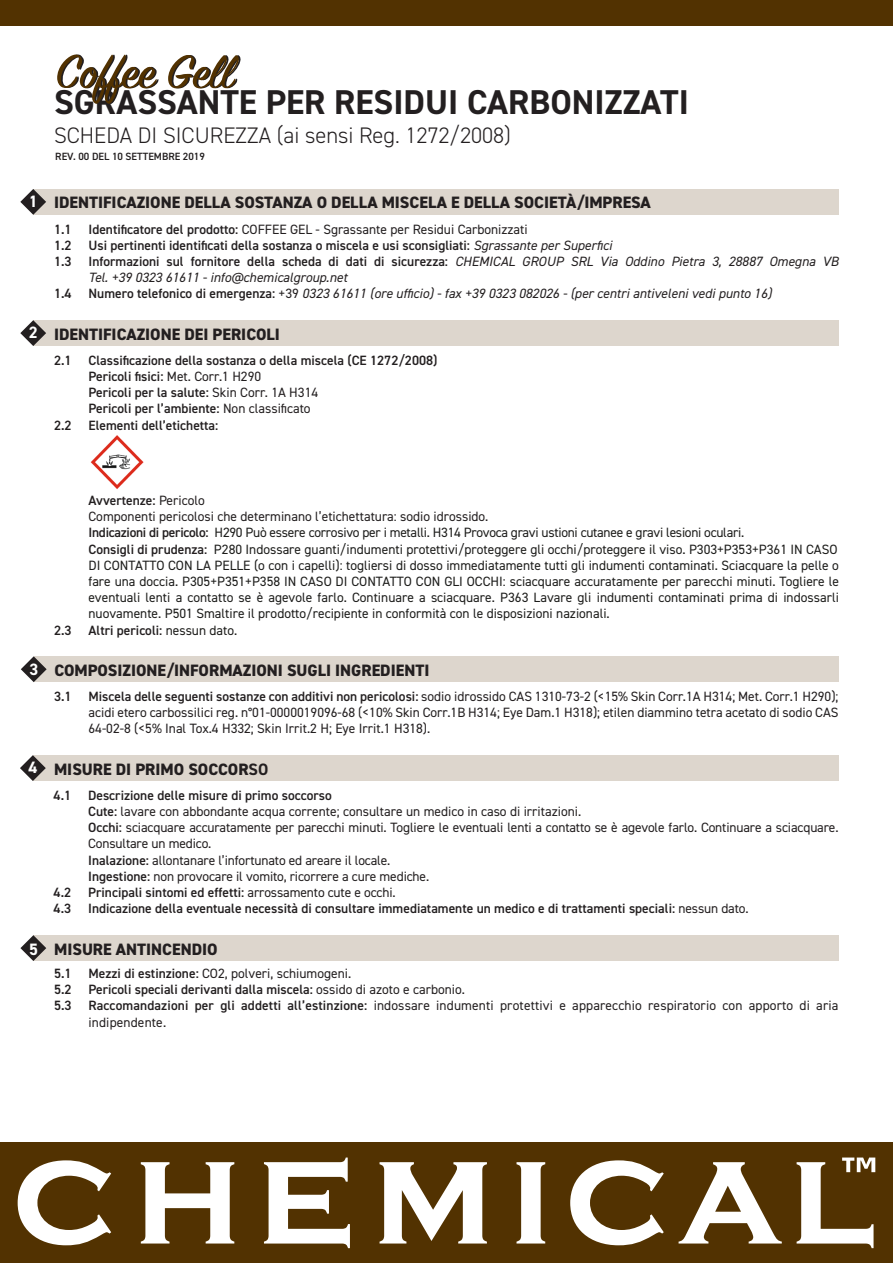
<style>
.page{position:relative;width:893px;height:1263px;background:#fff}
.page>*{position:absolute;margin:0;border:0;box-sizing:border-box;transform-origin:0 0}
.t1{font:52.2px "Sign Painter House Script";color:#523201}
.t2{font:700 34.5px "DIN2014";color:#231f20}
.t3{font:300 22.5px "DIN2014";color:#231f20}
.t4{font:800 16.5px "DIN2014";color:#231f20}
.t5{font:700 16.5px "DIN2014";color:#fff}
.t6{font:13.5px/16.2px "DIN2014";color:#231f20}
.t7{font:600 13.5px "DIN2014";color:#231f20}
.t8{font:13.5px/16.2px "DIN2014";color:#1d1d1b;text-align:justify}
.t9{font:italic 13.5px/16.2px "DIN2014";color:#231f20}
.t10{font:13.5px "DIN2014";letter-spacing:-.02em;color:#1d1d1b}
.t11{font:600 10.5px "DIN2014";color:#231f20}
.s1{font-weight:600}
.s2{font-weight:400;font-style:italic}
.s3{font-weight:600;font-style:normal}
.s4{font-style:normal}
.s5{font-weight:400}
.s6{font-weight:600;color:#231f20}
.s7{font-weight:400;color:#1d1d1b}
.s8{font-weight:700}
</style>
<div class="page">
<div style="left:33px;top:320px;width:806px;height:26px;background:#ddd6cd"></div>
<div style="left:34px;top:656px;width:805px;height:26px;background:#ddd6cd"></div>
<div style="left:33px;top:755px;width:805px;height:26px;background:#ddd6cd"></div>
<div style="left:33px;top:935px;width:806px;height:26px;background:#ddd6cd"></div>
<div style="left:33px;top:189px;width:806px;height:26px;background:#ddd6cd"></div>
<div style="left:0;top:1143px;width:893px;height:120px;background:#523201"></div>
<svg style="left:873px;top:1157px;width:2px;height:15px"></svg>
<svg style="left:18px;top:1157px;width:855px;height:91px"></svg>
<svg style="left:20px;top:189px;width:26px;height:26px"></svg>
<div style="left:0;top:0;width:893px;height:26px;background:#523201"></div>
<svg style="left:20px;top:320px;width:26px;height:26px"></svg>
<svg style="left:21px;top:656px;width:26px;height:26px"></svg>
<svg style="left:20px;top:755px;width:26px;height:26px"></svg>
<svg style="left:20px;top:935px;width:26px;height:26px"></svg>
<img style="left:90px;top:435px;width:54px;height:54px">
<p class="t5" style="left:29px;top:191px;width:10px">1</p>
<p class="t5" style="left:29px;top:322px;width:10px">2</p>
<p class="t1" style="left:55px;top:40px;width:179px">Coffee Gell</p>
<p class="t2" style="left:54px;top:80px;width:636px">SGRASSANTE PER RESIDUI CARBONIZZATI</p>
<p class="t3" style="left:54px;top:122px;width:458px">SCHEDA DI SICUREZZA (ai sensi Reg. 1272/2008)</p>
<p class="t11" style="left:55px;top:150px;width:151px">REV. 00 DEL 10 SETTEMBRE 2019</p>
<p class="t4" style="left:54px;top:192px;width:598px">IDENTIFICAZIONE DELLA SOSTANZA O DELLA MISCELA E DELLA SOCIETÀ/IMPRESA</p>
<p class="t7" style="left:54px;top:220px;width:19px">1.1</p>
<p class="t6" style="left:89px;top:221px;width:441px"><span class="s1">Identificatore del prodotto:</span> COFFEE GEL - Sgrassante per Residui Carbonizzati</p>
<p class="t7" style="left:54px;top:236px;width:19px">1.2</p>
<p class="t7" style="left:89px;top:236px;width:525px">Usi pertinenti identificati della sostanza o miscela e usi sconsigliati: <span class="s2">Sgrassante per Superfici</span></p>
<p class="t7" style="left:54px;top:252px;width:19px">1.3</p>
<p class="t9" style="left:89px;top:253px;width:751px"><span class="s3">Informazioni sul fornitore della scheda di dati di sicurezza:</span> CHEMICAL GROUP SRL Via Oddino Pietra 3, 28887 Omegna VB<br>Tel. +39 0323 61611 - info@chemicalgroup.net</p>
<p class="t7" style="left:54px;top:285px;width:19px">1.4</p>
<p class="t9" style="left:89px;top:285px;width:685px"><span class="s3">Numero telefonico di emergenza:</span> <span class="s4">+39</span> 0323 61611 (ore ufficio) - fax +39 0323 082026 - (per centri antiveleni vedi punto 16)</p>
<p class="t4" style="left:54px;top:323px;width:227px">IDENTIFICAZIONE DEI PERICOLI</p>
<p class="t7" style="left:54px;top:351px;width:19px">2.1</p>
<p class="t7" style="left:89px;top:351px;width:350px">Classificazione della sostanza o della miscela (CE 1272/2008)</p>
<p class="t7" style="left:88px;top:367px;width:174px">Pericoli fisici: <span class="s5">Met. Corr.1 H290</span></p>
<p class="t7" style="left:88px;top:384px;width:231px">Pericoli per la salute: <span class="s5">Skin Corr. 1A H314</span></p>
<p class="t7" style="left:88px;top:400px;width:224px">Pericoli per l’ambiente: <span class="s5">Non classificato</span></p>
<p class="t7" style="left:54px;top:416px;width:19px">2.2</p>
<p class="t7" style="left:89px;top:416px;width:131px">Elementi dell’etichetta:</p>
<p class="t7" style="left:88px;top:491px;width:118px">Avvertenze: <span class="s5">Pericolo</span></p>
<p class="t6" style="left:89px;top:508px;width:401px">Componenti pericolosi che determinano l’etichettatura: sodio idrossido.</p>
<p class="t10" style="left:88px;top:524px;width:657px"><span class="s6">Indicazioni di pericolo:</span> H290 Può essere corrosivo per i metalli. H314 Provoca gravi ustioni cutanee e gravi lesioni oculari.</p>
<p class="t8" style="left:88px;top:540px;width:751px"><span class="s6">Consigli di prudenza:</span> P280 Indossare guanti/indumenti protettivi/proteggere gli occhi/proteggere il viso. P303+P353+P361 IN CASO</p>
<p class="t8" style="left:89px;top:557px;width:752px">DI CONTATTO CON LA PELLE (o con i capelli): togliersi di dosso immediatamente tutti gli indumenti contaminati. Sciacquare la pelle o fare una doccia. P305+P351+P358 IN CASO DI CONTATTO CON GLI OCCHI: sciacquare accuratamente per parecchi minuti. Togliere le eventuali lenti a contatto se è agevole farlo. Continuare a sciacquare. P363 Lavare gli indumenti contaminati prima di indossarli nuovamente. P501 Smaltire il prodotto/recipiente in conformità con le disposizioni nazionali.</p>
<p class="t7" style="left:54px;top:621px;width:19px">2.3</p>
<p class="t7" style="left:89px;top:621px;width:150px">Altri pericoli: <span class="s7">nessun dato.</span></p>
<p class="t5" style="left:29px;top:658px;width:10px">3</p>
<p class="t4" style="left:54px;top:659px;width:376px">COMPOSIZIONE/INFORMAZIONI SUGLI INGREDIENTI</p>
<p class="t7" style="left:54px;top:687px;width:19px">3.1</p>
<p class="t6" style="left:89px;top:688px;width:751px"><span class="s1">Miscela delle seguenti sostanze con additivi non pericolosi:</span> sodio idrossido CAS 1310-73-2 (&lt;15% Skin Corr.1A H314; Met. Corr.1 H290);</p>
<p class="t6" style="left:89px;top:704px;width:751px">acidi etero carbossilici reg. n°01-0000019096-68 (&lt;10% Skin Corr.1B H314; Eye Dam.1 H318); etilen diammino tetra acetato di sodio CAS</p>
<p class="t6" style="left:89px;top:720px;width:343px">64-02-8 (&lt;5% Inal Tox.4 H332; Skin Irrit.2 H; Eye Irrit.1 H318).</p>
<p class="t5" style="left:29px;top:757px;width:10px">4</p>
<p class="t4" style="left:54px;top:758px;width:216px">MISURE DI PRIMO SOCCOR<span class="s8">SO</span></p>
<p class="t7" style="left:54px;top:786px;width:19px">4.1</p>
<p class="t7" style="left:88px;top:786px;width:245px">Descrizione delle misure di primo soccorso</p>
<p class="t6" style="left:88px;top:803px;width:495px"><span class="s1">Cute:</span> lavare con abbondante acqua corrente; consultare un medico in caso di irritazioni.</p>
<p class="t6" style="left:88px;top:819px;width:752px"><span class="s1">Occhi:</span> sciacquare accuratamente per parecchi minuti. Togliere le eventuali lenti a contatto se è agevole farlo. Continuare a sciacquare.<br>Consultare un medico.</p>
<p class="t6" style="left:88px;top:852px;width:304px"><span class="s1">Inalazione:</span> allontanare l’infortunato ed areare il locale.</p>
<p class="t6" style="left:88px;top:868px;width:343px"><span class="s1">Ingestione:</span> non provocare il vomito, ricorrere a cure mediche.</p>
<p class="t7" style="left:54px;top:883px;width:19px">4.2</p>
<p class="t7" style="left:88px;top:883px;width:309px">Principali sintomi ed effetti: <span class="s5">arrossamento cute e occhi.</span></p>
<p class="t7" style="left:54px;top:900px;width:19px">4.3</p>
<p class="t7" style="left:88px;top:900px;width:662px">Indicazione della eventuale necessità di consultare immediatamente un medico e di trattamenti speciali: <span class="s5">nessun dato.</span></p>
<p class="t5" style="left:29px;top:938px;width:10px">5</p>
<p class="t4" style="left:54px;top:938px;width:165px">MISURE ANTINCENDIO</p>
<p class="t7" style="left:54px;top:964px;width:19px">5.1</p>
<p class="t6" style="left:89px;top:965px;width:264px"><span class="s1">Mezzi di estinzione:</span> CO2, polveri, schiumogeni.</p>
<p class="t7" style="left:54px;top:980px;width:19px">5.2</p>
<p class="t7" style="left:89px;top:980px;width:378px">Pericoli speciali derivanti dalla miscela: <span class="s5">ossido di azoto e carbonio.</span></p>
<p class="t7" style="left:54px;top:997px;width:19px">5.3</p>
<p class="t6" style="left:89px;top:997px;width:751px"><span class="s1">Raccomandazioni per gli addetti all’estinzione:</span> indossare indumenti protettivi e apparecchio respiratorio con apporto di aria indipendente.</p>
</div>
